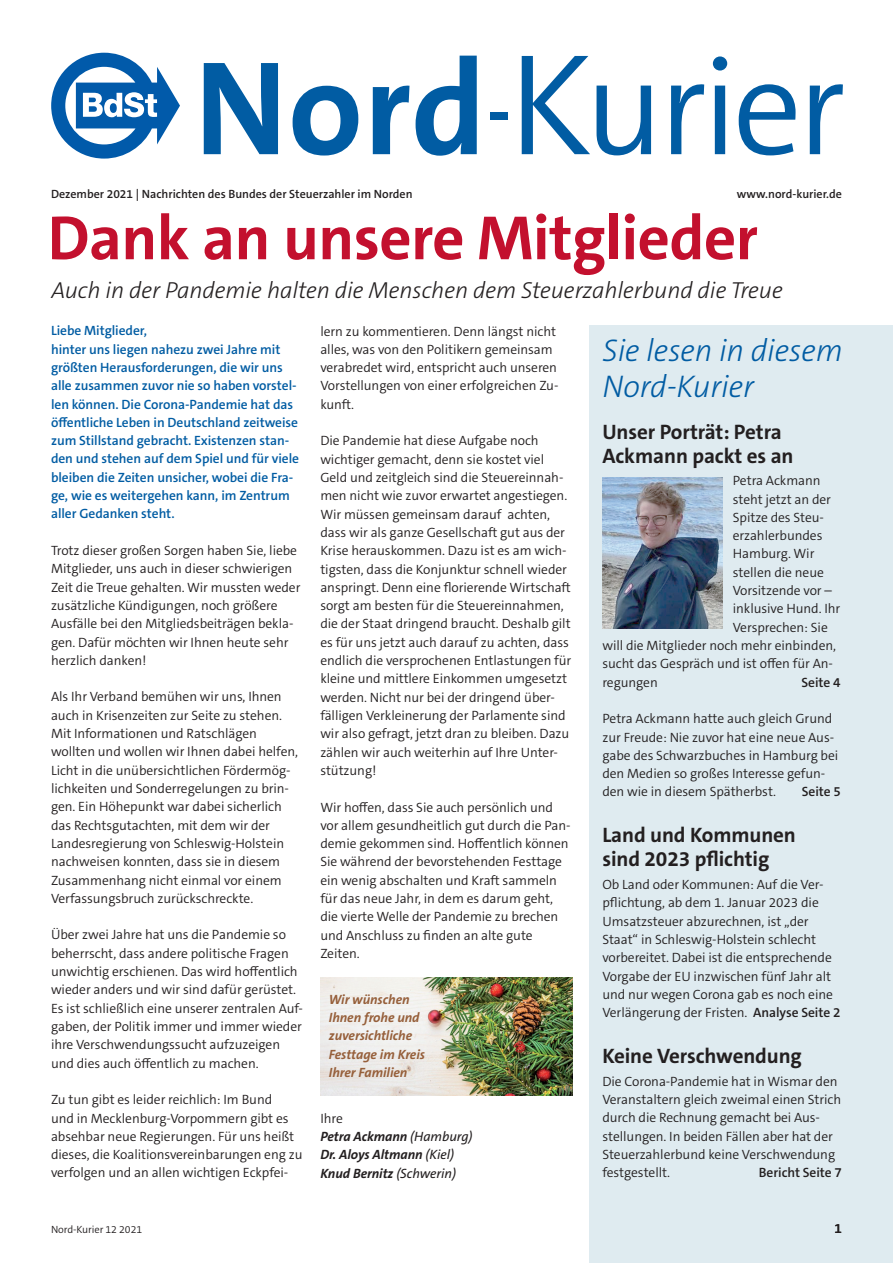
<style>
.page{position:relative;width:893px;height:1263px;background:#fff}
.page>*{position:absolute;margin:0;border:0;box-sizing:border-box;transform-origin:0 0}
.t1{font:300 138px "The Sans C5";letter-spacing:-.035em;color:#015ca3}
.t2{font:700 63px "The Sans C5";letter-spacing:-.01em;color:#c3102e}
.t3{font:italic 300 31.5px/35.7px "The Sans C5";letter-spacing:-.005em;color:#015ca3}
.t4{font:italic 300 23.25px "The Sans C5";letter-spacing:-.005em;color:#231f20}
.t5{font:700 21px/24px "The Sans C5";letter-spacing:-.005em;color:#231f20}
.t6{font:300 13.5px/18.3px "The Sans C5";letter-spacing:-.005em;color:#231f20}
.t7{font:600 13.5px/18.3px "The Sans C5";letter-spacing:-.005em;color:#015ca3}
.t8{font:italic 700 13.5px/18.3px "The Sans C5";letter-spacing:-.005em;color:#965f3a}
.t9{font:italic 700 13.5px/18.3px "The Sans C5";letter-spacing:-.005em;color:#231f20}
.t10{font:600 13.5px "The Sans C5";letter-spacing:-.005em;color:#231f20}
.t11{font:600 12px "The Sans C5";color:#231f20}
.t12{font:300 10.5px "The Sans C5";letter-spacing:-.005em;color:#231f20}
.s1{font-weight:700;font-size:135px}
.s2{font-size:145.5px}
.s3{font-weight:300;font-style:normal}
.s4{font-weight:400}
.s5{font-weight:600}
</style>
<div class="page">
<img style="left:320px;top:977px;width:253px;height:118px">
<div style="left:590px;top:325px;width:303px;height:938px;background:#dfebf0"></div>
<svg style="left:51px;top:53px;width:129px;height:106px"></svg>
<div style="left:490px;top:112px;width:17px;height:7px;background:#015ca3"></div>
<img style="left:602px;top:477px;width:120px;height:151px">
<h1 class="t1" style="left:194px;top:19px;width:653px"><span class="s1">Nord</span> <span class="s2">K</span>urier</h1>
<p class="t11" style="left:51px;top:186px;width:363px">Dezember 2021 | Nachrichten des Bundes der Steuerzahler im Norden</p>
<p class="t11" style="left:737px;top:186px;width:107px">www.nord-kurier.de</p>
<h2 class="t2" style="left:48px;top:197px;width:712px">Dank an unsere Mitglieder</h2>
<h3 class="t4" style="left:51px;top:275px;width:733px">Auch in der Pandemie halten die Menschen dem Steuerzahlerbund die Treue</h3>
<p class="t7" style="left:51px;top:322px;width:250px">Liebe Mitglieder,<br>hinter uns liegen nahezu zwei Jahre mit größten Herausforderungen, die wir uns alle zusammen zuvor nie so haben vorstel&shy;len können. Die Corona-Pandemie hat das öffentliche Leben in Deutschland zeitweise zum Stillstand gebracht. Existenzen stan&shy;den und stehen auf dem Spiel und für viele bleiben die Zeiten unsicher, wobei die Fra&shy;ge, wie es weitergehen kann, im Zentrum aller Gedanken steht.</p>
<p class="t6" style="left:51px;top:541px;width:251px">Trotz dieser großen Sorgen haben Sie, liebe Mitglieder, uns auch in dieser schwierigen Zeit die Treue gehalten. Wir mussten weder zusätzliche Kündigungen, noch größere Ausfälle bei den Mitgliedsbeiträgen bekla&shy;gen. Dafür möchten wir Ihnen heute sehr herzlich danken!</p>
<p class="t6" style="left:51px;top:688px;width:249px">Als Ihr Verband bemühen wir uns, Ihnen auch in Krisenzeiten zur Seite zu stehen.<br>Mit Informationen und Ratschlägen wollten und wollen wir Ihnen dabei helfen, Licht in die unübersichtlichen Fördermög&shy;lichkeiten und Sonderregelungen zu brin&shy;gen. Ein Höhepunkt war dabei sicherlich das Rechtsgutachten, mit dem wir der Landesregierung von Schleswig-Holstein nachweisen konnten, dass sie in diesem Zusammenhang nicht einmal vor einem Verfassungsbruch zurückschreckte.</p>
<p class="t6" style="left:51px;top:926px;width:253px">Über zwei Jahre hat uns die Pandemie so beherrscht, dass andere politische Fragen unwichtig erschienen. Das wird hoffentlich wieder anders und wir sind dafür gerüstet.<br>Es ist schließlich eine unserer zentralen Auf&shy;gaben, der Politik immer und immer wieder ihre Verschwendungssucht aufzuzeigen und dies auch öffentlich zu machen.</p>
<p class="t6" style="left:51px;top:1091px;width:253px">Zu tun gibt es leider reichlich: Im Bund<br>und in Mecklenburg-Vorpommern gibt es absehbar neue Regierungen. Für uns heißt dieses, die Koalitionsvereinbarungen eng zu verfolgen und an allen wichtigen Eckpfei-</p>
<p class="t12" style="left:51px;top:1222px;width:93px">Nord-Kurier 12 2021</p>
<p class="t6" style="left:320px;top:322px;width:240px">lern zu kommentieren. Denn längst nicht alles, was von den Politikern gemeinsam verabredet wird, entspricht auch unseren Vorstellungen von einer erfolgreichen Zu&shy;kunft.</p>
<p class="t6" style="left:320px;top:432px;width:253px">Die Pandemie hat diese Aufgabe noch wichtiger gemacht, denn sie kostet viel Geld und zeitgleich sind die Steuereinnah&shy;men nicht wie zuvor erwartet angestiegen.<br>Wir müssen gemeinsam darauf achten, dass wir als ganze Gesellschaft gut aus der Krise herauskommen. Dazu ist es am wich&shy;tigsten, dass die Konjunktur schnell wieder anspringt. Denn eine florierende Wirtschaft sorgt am besten für die Steuereinnahmen, die der Staat dringend braucht. Deshalb gilt es für uns jetzt auch darauf zu achten, dass endlich die versprochenen Entlastungen für kleine und mittlere Einkommen umgesetzt werden. Nicht nur bei der dringend über&shy;fälligen Verkleinerung der Parlamente sind wir also gefragt, jetzt dran zu bleiben. Dazu zählen wir auch weiterhin auf Ihre Unter&shy;stützung!</p>
<p class="t6" style="left:320px;top:798px;width:252px">Wir hoffen, dass Sie auch persönlich und vor allem gesundheitlich gut durch die Pan&shy;demie gekommen sind. Hoffentlich können Sie während der bevorstehenden Festtage ein wenig abschalten und Kraft sammeln für das neue Jahr, in dem es darum geht, die vierte Welle der Pandemie zu brechen und Anschluss zu finden an alte gute Zeiten.</p>
<p class="t8" style="left:329px;top:990px;width:98px">Wir wünschen<br>Ihnen frohe und zuversichtliche<br>Festtage im Kreis<br>Ihrer Familien</p>
<p class="t9" style="left:320px;top:1109px;width:154px"><span class="s3">Ihre<br></span>Petra Ackmann <span class="s4">(Hamburg)<br></span>Dr. Aloys Altmann <span class="s4">(Kiel)<br></span>Knud Bernitz <span class="s4">(Schwerin)</span></p>
<h3 class="t3" style="left:602px;top:333px;width:242px">Sie lesen in diesem<br>Nord-Kurier</h3>
<h3 class="t5" style="left:602px;top:420px;width:193px">Unser Porträt: Petra<br>Ackmann packt es an</h3>
<p class="t6" style="left:733px;top:472px;width:89px">Petra Ackmann</p>
<p class="t6" style="left:733px;top:490px;width:100px">steht jetzt an der</p>
<p class="t6" style="left:733px;top:508px;width:93px">Spitze des Steu-</p>
<p class="t6" style="left:733px;top:526px;width:91px">erzahlerbundes</p>
<p class="t6" style="left:733px;top:545px;width:83px">Hamburg. Wir</p>
<p class="t6" style="left:733px;top:563px;width:93px">stellen die neue</p>
<p class="t6" style="left:733px;top:581px;width:101px">Vorsitzende vor –</p>
<p class="t6" style="left:733px;top:600px;width:109px">inklusive Hund. Ihr</p>
<p class="t6" style="left:733px;top:618px;width:96px">Versprechen: Sie</p>
<p class="t6" style="left:602px;top:636px;width:235px">will die Mitglieder noch mehr einbinden,</p>
<p class="t6" style="left:602px;top:655px;width:232px">sucht das Gespräch und ist offen für An-</p>
<p class="t6" style="left:602px;top:673px;width:57px">regungen</p>
<p class="t10" style="left:801px;top:673px;width:41px">Seite 4</p>
<p class="t6" style="left:602px;top:710px;width:237px">Petra Ackmann hatte auch gleich Grund zur Freude: Nie zuvor hat eine neue Aus&shy;gabe des Schwarzbuches in Hamburg bei den Medien so großes Interesse gefun&shy;den wie in diesem Spätherbst.</p>
<p class="t10" style="left:802px;top:783px;width:41px">Seite 5</p>
<h3 class="t5" style="left:602px;top:823px;width:195px">Land und Kommunen sind 2023 pflichtig</h3>
<p class="t6" style="left:602px;top:875px;width:240px">Ob Land oder Kommunen: Auf die Ver&shy;pflichtung, ab dem 1. Januar 2023 die Umsatzsteuer abzurechnen, ist „der Staat“ in Schleswig-Holstein schlecht vorbereitet. Dabei ist die entsprechende Vorgabe der EU inzwischen fünf Jahr alt und nur wegen Corona gab es noch eine Verlängerung der Fristen. <span class="s5">Analyse Seite 2</span></p>
<h3 class="t5" style="left:602px;top:1044px;width:201px">Keine Verschwendung</h3>
<p class="t6" style="left:602px;top:1072px;width:240px">Die Corona-Pandemie hat in Wismar den Veranstaltern gleich zweimal einen Strich durch die Rechnung gemacht bei Aus&shy;stellungen. In beiden Fällen aber hat der Steuerzahlerbund keine Verschwendung festgestellt.</p>
<p class="t10" style="left:759px;top:1164px;width:84px">Bericht Seite 7</p>
<p class="t10" style="left:834px;top:1220px;width:9px">1</p>
</div>
